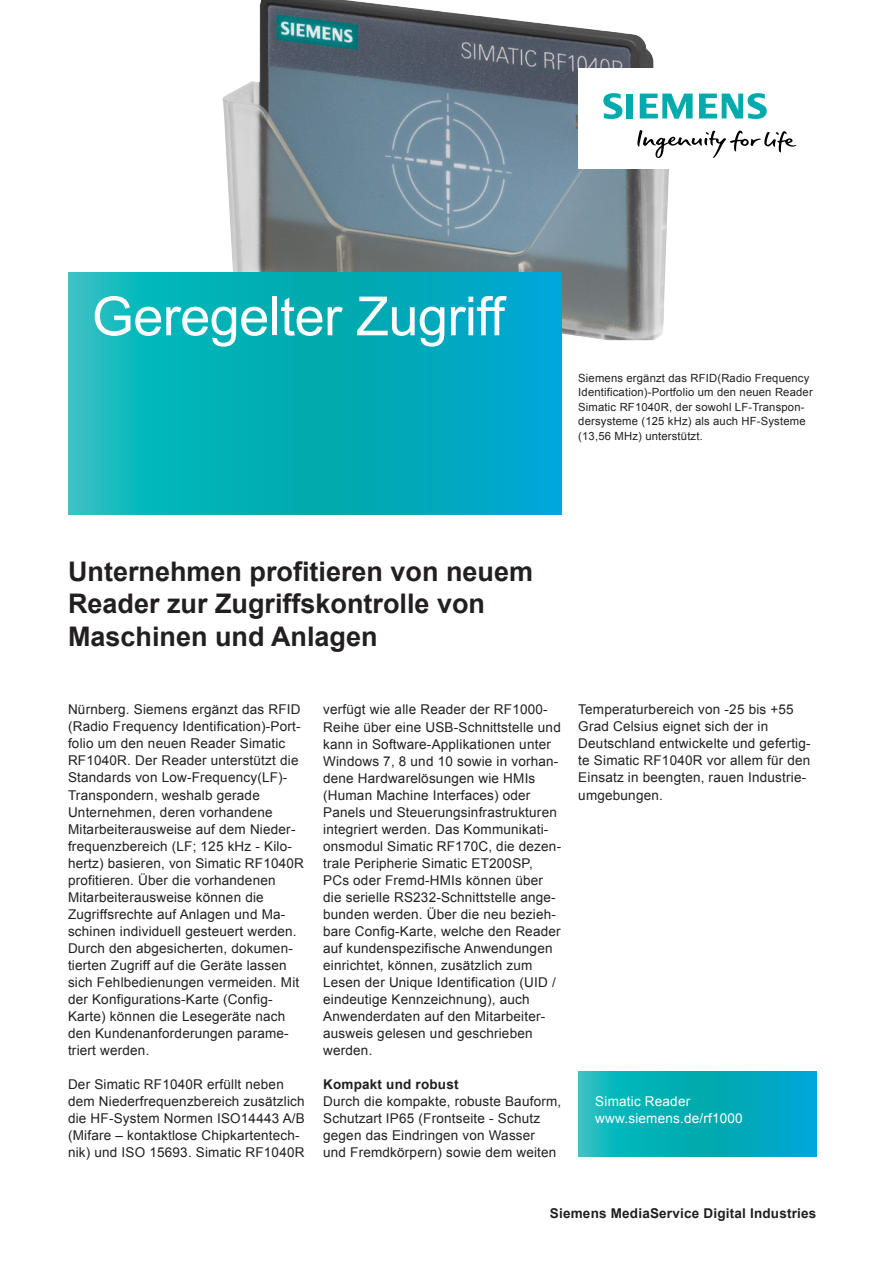
<style>
.page{position:relative;width:893px;height:1263px;background:#fff}
.page>*{position:absolute;margin:0;border:0;box-sizing:border-box;transform-origin:0 0}
.t1{font:54px "Arial";letter-spacing:-.01em;color:#fff}
.t2{font:700 27px/32.4px "Arial";color:#231f20}
.t3{font:13.5px/17px "Arial";letter-spacing:.015em;color:#231f20}
.t4{font:700 13.5px "Arial";letter-spacing:.015em;color:#231f20}
.t5{font:13.5px/17px "Arial";letter-spacing:.015em;color:#fff}
.t6{font:11.25px/14.7px "Arial";letter-spacing:.015em;color:#231f20}
</style>
<div class="page">
<img style="left:222px;top:0;width:447px;height:340px">
<svg style="left:68px;top:272px;width:493px;height:243px;background:#07afbb"></svg>
<div style="left:578px;top:68px;width:238px;height:101px;background:#fff"></div>
<svg style="left:637px;top:130px;width:159px;height:28px"></svg>
<svg style="left:603px;top:93px;width:30px;height:26px"></svg>
<svg style="left:640px;top:94px;width:53px;height:25px"></svg>
<svg style="left:699px;top:93px;width:68px;height:26px"></svg>
<svg style="left:578px;top:1072px;width:238px;height:85px;background:#05aebb"></svg>
<h1 class="t1" style="left:92px;top:281px;width:414px">Geregelter Zugriff</h1>
<p class="t6" style="left:578px;top:370px;width:236px">Siemens ergänzt das RFID(Radio Frequency Identification)-Portfolio um den neuen Reader Simatic RF1040R, der sowohl LF-Transpon&shy;dersysteme (125 kHz) als auch HF-Systeme (13,56 MHz) unterstützt.</p>
<h2 class="t2" style="left:68px;top:556px;width:467px">Unternehmen profitieren von neuem<br>Reader zur Zugriffskontrolle von<br>Maschinen und Anlagen</h2>
<p class="t3" style="left:68px;top:701px;width:237px">Nürnberg. Siemens ergänzt das RFID (Radio Frequency Identification)-Port&shy;folio um den neuen Reader Simatic RF1040R. Der Reader unterstützt die Standards von Low-Frequency(LF)- Transpondern, weshalb gerade Unternehmen, deren vorhandene Mitarbeiterausweise auf dem Nieder&shy;frequenzbereich (LF; 125 kHz - Kilo&shy;hertz) basieren, von Simatic RF1040R profitieren. Über die vorhandenen Mitarbeiterausweise können die Zugriffsrechte auf Anlagen und Ma&shy;schinen individuell gesteuert werden.<br>Durch den abgesicherten, dokumen&shy;tierten Zugriff auf die Geräte lassen sich Fehlbedienungen vermeiden. Mit der Konfigurations-Karte (Config-Karte) können die Lesegeräte nach den Kundenanforderungen parame&shy;triert werden.</p>
<p class="t3" style="left:68px;top:1076px;width:238px">Der Simatic RF1040R erfüllt neben dem Niederfrequenzbereich zusätzlich die HF-System Normen ISO14443 A/B (Mifare – kontaktlose Chipkartentech&shy;nik) und ISO 15693. Simatic RF1040R</p>
<p class="t3" style="left:323px;top:701px;width:239px">verfügt wie alle Reader der RF1000- Reihe über eine USB-Schnittstelle und kann in Software-Applikationen unter Windows 7, 8 und 10 sowie in vorhan&shy;dene Hardwarelösungen wie HMIs (Human Machine Interfaces) oder Panels und Steuerungsinfrastrukturen integriert werden. Das Kommunikati&shy;onsmodul Simatic RF170C, die dezen&shy;trale Peripherie Simatic ET200SP, PCs oder Fremd-HMIs können über die serielle RS232-Schnittstelle ange&shy;bunden werden. Über die neu bezieh&shy;bare Config-Karte, welche den Reader auf kundenspezifische Anwendungen einrichtet, können, zusätzlich zum Lesen der Unique Identification (UID / eindeutige Kennzeichnung), auch Anwenderdaten auf den Mitarbeiter&shy;ausweis gelesen und geschrieben werden.</p>
<p class="t4" style="left:323px;top:1075px;width:137px">Kompakt und robust</p>
<p class="t3" style="left:323px;top:1093px;width:240px">Durch die kompakte, robuste Bauform, Schutzart IP65 (Frontseite - Schutz gegen das Eindringen von Wasser und Fremdkörpern) sowie dem weiten</p>
<p class="t3" style="left:578px;top:701px;width:234px">Temperaturbereich von -25 bis +55<br>Grad Celsius eignet sich der in<br>Deutschland entwickelte und gefertig&shy;te Simatic RF1040R vor allem für den<br>Einsatz in beengten, rauen Industrie&shy;umgebungen.</p>
<p class="t5" style="left:595px;top:1092px;width:149px">Simatic Reader www.siemens.de/rf1000</p>
<p class="t4" style="left:550px;top:1204px;width:268px">Siemens MediaService Digital Industries</p>
</div>
